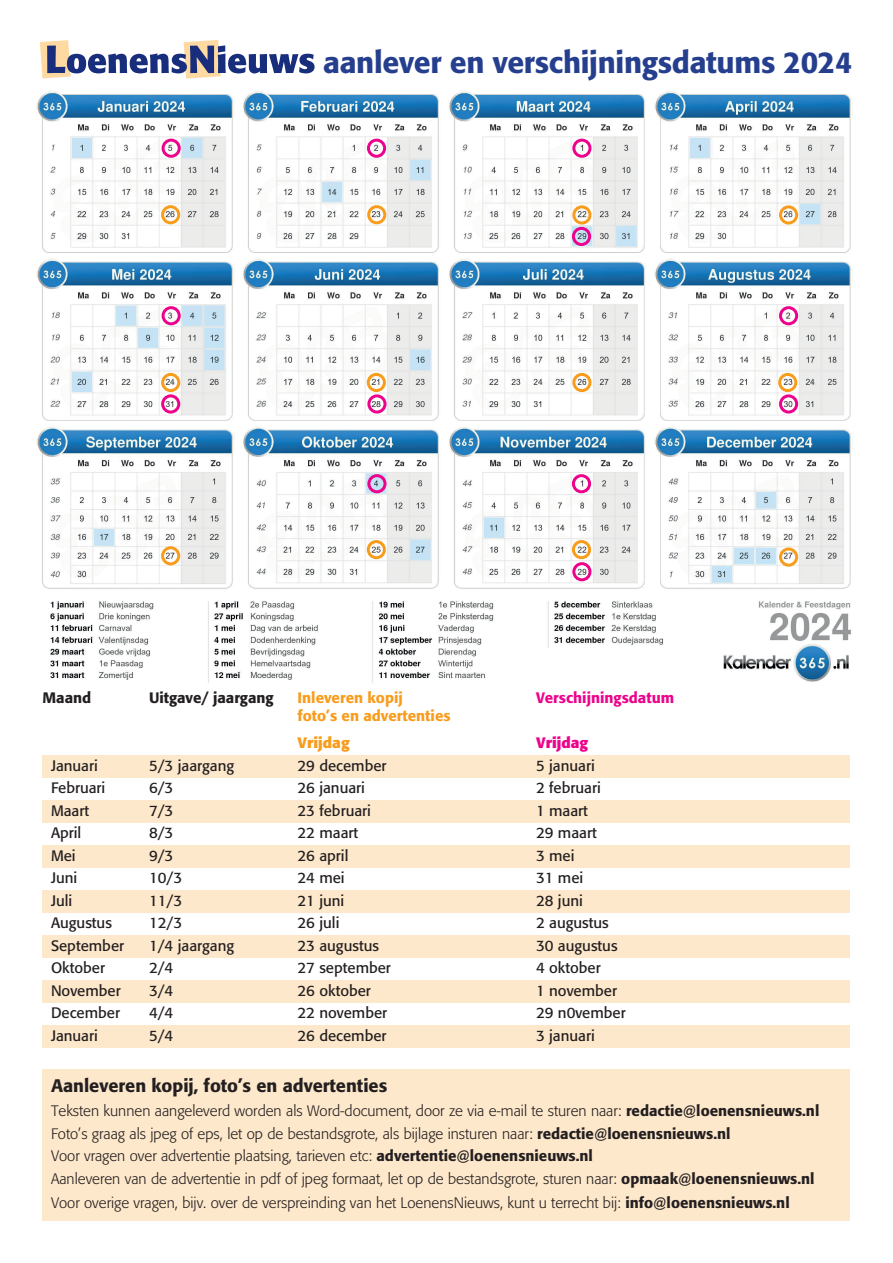
<style>
.page{position:relative;width:893px;height:1263px;background:#fff}
.page>*{position:absolute;margin:0;border:0;box-sizing:border-box;transform-origin:0 0}
.t1{font:500 30px "Formata";letter-spacing:-.01em;color:#253f8e}
.t2{font:500 18px "Formata";color:#231f20}
.t3{font:300 15px/22.5px "Formata";color:#231f20}
.t4{font:15px "Formata";color:#231f20}
.t5{font:500 15px "Formata";color:#f89c1c}
.t6{font:500 15px "Formata";color:#231f20}
.t7{font:500 15px "Formata";color:#ed028c}
.t8{font:700 15px "Formata";color:#f89c1c}
.t9{font:700 15px "Formata";color:#ed028c}
.s1{font-weight:500}
</style>
<div class="page">
<div style="left:43px;top:1069px;width:807px;height:151px;background:#fee8cb"></div>
<div style="left:43px;top:755px;width:807px;height:22px;background:#fee8cb"></div>
<div style="left:43px;top:800px;width:807px;height:22px;background:#fee8cb"></div>
<div style="left:43px;top:845px;width:807px;height:22px;background:#fee8cb"></div>
<div style="left:43px;top:890px;width:807px;height:22px;background:#fee8cb"></div>
<div style="left:43px;top:935px;width:807px;height:22px;background:#fee8cb"></div>
<div style="left:43px;top:980px;width:807px;height:22px;background:#fee8cb"></div>
<div style="left:43px;top:1025px;width:807px;height:22px;background:#fee8cb"></div>
<img style="left:36px;top:90px;width:817px;height:593px">
<div style="left:367px;top:139px;width:19px;height:19px;border:3px solid #ed028c;border-radius:50%"></div>
<div style="left:162px;top:139px;width:19px;height:19px;border:3px solid #ed028c;border-radius:50%"></div>
<div style="left:161px;top:205px;width:19px;height:19px;border:3px solid #f89c1c;border-radius:50%"></div>
<svg style="left:40px;top:40px;width:275px;height:39px"></svg>
<div style="left:572px;top:139px;width:19px;height:19px;border:3px solid #ed028c;border-radius:50%"></div>
<div style="left:367px;top:205px;width:19px;height:19px;border:3px solid #f89c1c;border-radius:50%"></div>
<div style="left:572px;top:227px;width:19px;height:19px;border:3px solid #ed028c;border-radius:50%"></div>
<div style="left:572px;top:205px;width:19px;height:20px;border:3px solid #f89c1c;border-radius:50%"></div>
<div style="left:162px;top:306px;width:19px;height:19px;border:3px solid #ed028c;border-radius:50%"></div>
<div style="left:779px;top:205px;width:19px;height:20px;border:3px solid #f89c1c;border-radius:50%"></div>
<div style="left:367px;top:394px;width:20px;height:20px;border:3px solid #ed028c;border-radius:50%"></div>
<div style="left:367px;top:373px;width:19px;height:19px;border:3px solid #f89c1c;border-radius:50%"></div>
<div style="left:779px;top:306px;width:19px;height:19px;border:3px solid #ed028c;border-radius:50%"></div>
<div style="left:572px;top:373px;width:19px;height:19px;border:3px solid #f89c1c;border-radius:50%"></div>
<div style="left:779px;top:394px;width:19px;height:20px;border:3px solid #ed028c;border-radius:50%"></div>
<div style="left:778px;top:373px;width:19px;height:19px;border:3px solid #f89c1c;border-radius:50%"></div>
<div style="left:367px;top:474px;width:20px;height:19px;border:3px solid #ed028c;border-radius:50%"></div>
<div style="left:161px;top:546px;width:19px;height:19px;border:3px solid #f89c1c;border-radius:50%"></div>
<div style="left:572px;top:474px;width:19px;height:19px;border:3px solid #ed028c;border-radius:50%"></div>
<div style="left:367px;top:540px;width:19px;height:19px;border:3px solid #f89c1c;border-radius:50%"></div>
<div style="left:572px;top:562px;width:19px;height:19px;border:3px solid #ed028c;border-radius:50%"></div>
<div style="left:572px;top:540px;width:19px;height:19px;border:3px solid #f89c1c;border-radius:50%"></div>
<div style="left:779px;top:547px;width:19px;height:20px;border:3px solid #f89c1c;border-radius:50%"></div>
<div style="left:161px;top:394px;width:19px;height:20px;border:3px solid #ed028c;border-radius:50%"></div>
<div style="left:161px;top:373px;width:19px;height:19px;border:3px solid #f89c1c;border-radius:50%"></div>
<h1 class="t1" style="left:323px;top:44px;width:531px">aanlever en verschijningsdatums 2024</h1>
<p class="t6" style="left:43px;top:689px;width:50px">Maand</p>
<p class="t6" style="left:149px;top:689px;width:126px">Uitgave/ jaargang</p>
<p class="t5" style="left:298px;top:689px;width:107px">Inleveren kopij</p>
<p class="t7" style="left:536px;top:689px;width:140px">Verschijningsdatum</p>
<p class="t5" style="left:298px;top:707px;width:155px">foto’s en advertenties</p>
<p class="t8" style="left:298px;top:734px;width:54px">Vrijdag</p>
<p class="t9" style="left:536px;top:734px;width:54px">Vrijdag</p>
<p class="t4" style="left:51px;top:756px;width:48px">Januari</p>
<p class="t4" style="left:149px;top:756px;width:87px">5/3 jaargang</p>
<p class="t4" style="left:298px;top:756px;width:91px">29 december</p>
<p class="t4" style="left:536px;top:756px;width:60px">5 januari</p>
<p class="t4" style="left:51px;top:779px;width:56px">Februari</p>
<p class="t4" style="left:149px;top:779px;width:26px">6/3</p>
<p class="t4" style="left:298px;top:779px;width:69px">26 januari</p>
<p class="t4" style="left:536px;top:779px;width:66px">2 februari</p>
<p class="t4" style="left:51px;top:801px;width:40px">Maart</p>
<p class="t4" style="left:149px;top:801px;width:26px">7/3</p>
<p class="t4" style="left:298px;top:801px;width:75px">23 februari</p>
<p class="t4" style="left:536px;top:801px;width:53px">1 maart</p>
<p class="t4" style="left:51px;top:824px;width:32px">April</p>
<p class="t4" style="left:149px;top:824px;width:26px">8/3</p>
<p class="t4" style="left:298px;top:824px;width:62px">22 maart</p>
<p class="t4" style="left:536px;top:824px;width:62px">29 maart</p>
<p class="t4" style="left:51px;top:846px;width:26px">Mei</p>
<p class="t4" style="left:149px;top:846px;width:26px">9/3</p>
<p class="t4" style="left:298px;top:846px;width:52px">26 april</p>
<p class="t4" style="left:536px;top:846px;width:40px">3 mei</p>
<p class="t4" style="left:51px;top:869px;width:28px">Juni</p>
<p class="t4" style="left:149px;top:869px;width:35px">10/3</p>
<p class="t4" style="left:298px;top:869px;width:49px">24 mei</p>
<p class="t4" style="left:536px;top:869px;width:49px">31 mei</p>
<p class="t4" style="left:51px;top:891px;width:23px">Juli</p>
<p class="t4" style="left:149px;top:891px;width:35px">11/3</p>
<p class="t4" style="left:298px;top:891px;width:48px">21 juni</p>
<p class="t4" style="left:536px;top:891px;width:48px">28 juni</p>
<p class="t4" style="left:51px;top:914px;width:62px">Augustus</p>
<p class="t4" style="left:149px;top:914px;width:35px">12/3</p>
<p class="t4" style="left:298px;top:914px;width:43px">26 juli</p>
<p class="t4" style="left:536px;top:914px;width:74px">2 augustus</p>
<p class="t4" style="left:51px;top:936px;width:75px">September</p>
<p class="t4" style="left:149px;top:936px;width:87px">1/4 jaargang</p>
<p class="t4" style="left:298px;top:936px;width:83px">23 augustus</p>
<p class="t4" style="left:536px;top:936px;width:83px">30 augustus</p>
<p class="t4" style="left:51px;top:959px;width:56px">Oktober</p>
<p class="t4" style="left:149px;top:959px;width:26px">2/4</p>
<p class="t4" style="left:298px;top:959px;width:95px">27 september</p>
<p class="t4" style="left:536px;top:959px;width:66px">4 oktober</p>
<p class="t4" style="left:51px;top:981px;width:71px">November</p>
<p class="t4" style="left:149px;top:981px;width:26px">3/4</p>
<p class="t4" style="left:298px;top:981px;width:75px">26 oktober</p>
<p class="t4" style="left:536px;top:981px;width:82px">1 november</p>
<p class="t4" style="left:51px;top:1004px;width:71px">December</p>
<p class="t4" style="left:149px;top:1004px;width:26px">4/4</p>
<p class="t4" style="left:298px;top:1004px;width:91px">22 november</p>
<p class="t4" style="left:536px;top:1004px;width:91px">29 n0vember</p>
<p class="t4" style="left:51px;top:1026px;width:48px">Januari</p>
<p class="t4" style="left:149px;top:1026px;width:26px">5/4</p>
<p class="t4" style="left:298px;top:1026px;width:91px">26 december</p>
<p class="t4" style="left:536px;top:1026px;width:60px">3 januari</p>
<p class="t2" style="left:51px;top:1075px;width:338px">Aanleveren kopij, foto’s en advertenties</p>
<p class="t3" style="left:51px;top:1100px;width:770px">Teksten kunnen aangeleverd worden als Word-document, door ze via e-mail te sturen naar: <span class="s1">redactie@loenensnieuws.nl </span>Foto’s graag als jpeg of eps, let op de bestandsgrote, als bijlage insturen naar: <span class="s1">redactie@loenensnieuws.nl<br></span>Voor vragen over advertentie plaatsing, tarieven etc: <span class="s1">advertentie@loenensnieuws.nl<br></span>Aanleveren van de advertentie in pdf of jpeg formaat, let op de bestandsgrote, sturen naar: <span class="s1">opmaak@loenensnieuws.nl</span></p>
<p class="t3" style="left:51px;top:1191px;width:740px">Voor overige vragen, bijv. over de verspreinding van het LoenensNieuws, kunt u terrecht bij: <span class="s1">info@loenensnieuws.nl</span></p>
</div>
